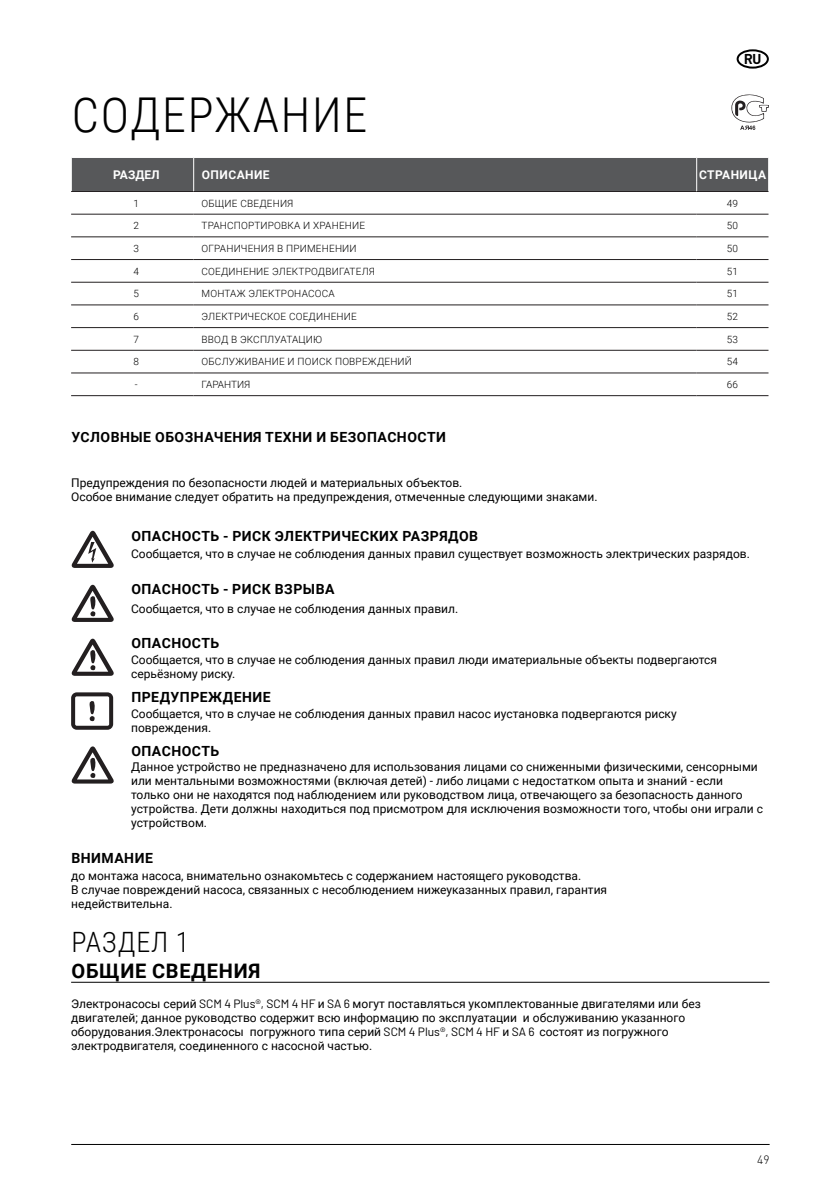
<style>
.page{position:relative;width:840px;height:1191px;background:#fff}
.page>*{position:absolute;margin:0;border:0;box-sizing:border-box;transform-origin:0 0}
.t1{font:300 48px "Roboto Condensed";letter-spacing:.035em;color:#000}
.t2{font:300 28px "Roboto Condensed";letter-spacing:.035em;color:#000}
.t3{font:700 20px "Roboto";letter-spacing:.035em;color:#000}
.t4{font:700 14px "Roboto";letter-spacing:.035em;color:#000}
.t5{font:700 14px "Barlow";color:#000}
.t6{font:12px/14px "Roboto";color:#000}
.t7{font:700 12px "Roboto";letter-spacing:.035em;color:#fff}
.t8{font:300 12px "DIN Pro";color:#000}
.t9{font:300 10px "Roboto";letter-spacing:.02em;color:#000}
.t10{font:300 10px "Roboto";color:#000}
.s1{font-family:"Barlow"}
</style>
<div class="page">
<hr style="left:71px;top:1144px;width:698px;height:1px;background:#000">
<div style="left:72px;top:158px;width:695px;height:33px;background:#57585a"></div>
<hr style="left:696px;top:158px;width:1px;height:33px;background:#fff">
<hr style="left:193px;top:158px;width:1px;height:33px;background:#fff">
<svg style="left:71px;top:213px;width:697px;height:161px"></svg>
<hr style="left:71px;top:191px;width:122px;height:1px;background:#231f20">
<hr style="left:71px;top:214px;width:122px;height:1px;background:#231f20">
<hr style="left:193px;top:191px;width:503px;height:1px;background:#231f20">
<hr style="left:193px;top:214px;width:503px;height:1px;background:#231f20">
<hr style="left:696px;top:191px;width:72px;height:1px;background:#231f20">
<hr style="left:696px;top:214px;width:72px;height:1px;background:#231f20">
<hr style="left:71px;top:236px;width:122px;height:1px;background:#231f20">
<hr style="left:193px;top:236px;width:503px;height:1px;background:#231f20">
<hr style="left:696px;top:236px;width:72px;height:1px;background:#231f20">
<hr style="left:71px;top:259px;width:122px;height:1px;background:#231f20">
<hr style="left:193px;top:259px;width:503px;height:1px;background:#231f20">
<hr style="left:696px;top:259px;width:72px;height:1px;background:#231f20">
<hr style="left:71px;top:282px;width:122px;height:1px;background:#231f20">
<hr style="left:193px;top:282px;width:503px;height:1px;background:#231f20">
<hr style="left:696px;top:282px;width:72px;height:1px;background:#231f20">
<hr style="left:71px;top:304px;width:122px;height:1px;background:#231f20">
<hr style="left:193px;top:304px;width:503px;height:1px;background:#231f20">
<hr style="left:696px;top:304px;width:72px;height:1px;background:#231f20">
<hr style="left:71px;top:327px;width:122px;height:1px;background:#231f20">
<hr style="left:193px;top:327px;width:503px;height:1px;background:#231f20">
<hr style="left:696px;top:327px;width:72px;height:1px;background:#231f20">
<hr style="left:71px;top:350px;width:122px;height:1px;background:#231f20">
<hr style="left:71px;top:372px;width:122px;height:1px;background:#231f20">
<hr style="left:193px;top:350px;width:503px;height:1px;background:#231f20">
<hr style="left:193px;top:372px;width:503px;height:1px;background:#231f20">
<hr style="left:696px;top:350px;width:72px;height:1px;background:#231f20">
<hr style="left:696px;top:372px;width:72px;height:1px;background:#231f20">
<hr style="left:71px;top:395px;width:122px;height:1px;background:#231f20">
<hr style="left:193px;top:395px;width:503px;height:1px;background:#231f20">
<hr style="left:696px;top:395px;width:72px;height:1px;background:#231f20">
<svg style="left:71px;top:584px;width:43px;height:38px"></svg>
<svg style="left:71px;top:638px;width:43px;height:38px"></svg>
<svg style="left:71px;top:746px;width:43px;height:37px"></svg>
<svg style="left:71px;top:530px;width:43px;height:38px"></svg>
<hr style="left:71px;top:982px;width:698px;height:1px;background:#000">
<svg style="left:71px;top:692px;width:42px;height:37px"></svg>
<svg style="left:731px;top:94px;width:37px;height:36px"></svg>
<div style="left:736px;top:49px;width:32px;height:20px;border:2px solid #000;border-radius:50%"></div>
<p class="t5" style="left:743px;top:51px;width:19px">RU</p>
<h1 class="t1" style="left:72px;top:82px;width:297px">СОДЕРЖАНИЕ</h1>
<p class="t7" style="left:113px;top:166px;width:48px">РАЗДЕЛ</p>
<p class="t7" style="left:202px;top:166px;width:69px">ОПИСАНИЕ</p>
<p class="t7" style="left:698px;top:166px;width:68px">СТРАНИЦА</p>
<p class="t9" style="left:133px;top:196px;width:7px">1</p>
<p class="t9" style="left:201px;top:196px;width:93px">ОБЩИЕ СВЕДЕНИЯ</p>
<p class="t9" style="left:726px;top:196px;width:13px">49</p>
<p class="t9" style="left:133px;top:219px;width:7px">2</p>
<p class="t9" style="left:201px;top:219px;width:165px">ТРАНСПОРТИРОВКА И ХРАНЕНИЕ</p>
<p class="t9" style="left:726px;top:219px;width:13px">50</p>
<p class="t9" style="left:133px;top:241px;width:7px">3</p>
<p class="t9" style="left:201px;top:241px;width:156px">ОГРАНИЧЕНИЯ В ПРИМЕНЕНИИ</p>
<p class="t9" style="left:726px;top:241px;width:13px">50</p>
<p class="t9" style="left:133px;top:264px;width:7px">4</p>
<p class="t9" style="left:201px;top:264px;width:175px">СОЕДИНЕНИЕ ЭЛЕКТРОДВИГАТЕЛЯ</p>
<p class="t9" style="left:726px;top:264px;width:13px">51</p>
<p class="t9" style="left:133px;top:287px;width:7px">5</p>
<p class="t9" style="left:201px;top:287px;width:135px">МОНТАЖ ЭЛЕКТРОНАСОСА</p>
<p class="t9" style="left:726px;top:287px;width:13px">51</p>
<p class="t9" style="left:133px;top:309px;width:7px">6</p>
<p class="t9" style="left:201px;top:309px;width:157px">ЭЛЕКТРИЧЕСКОЕ СОЕДИНЕНИЕ</p>
<p class="t9" style="left:726px;top:309px;width:13px">52</p>
<p class="t9" style="left:133px;top:332px;width:7px">7</p>
<p class="t9" style="left:201px;top:332px;width:122px">ВВОД В ЭКСПЛУАТАЦИЮ</p>
<p class="t9" style="left:726px;top:332px;width:13px">53</p>
<p class="t9" style="left:133px;top:355px;width:7px">8</p>
<p class="t9" style="left:201px;top:355px;width:212px">ОБСЛУЖИВАНИЕ И ПОИСК ПОВРЕЖДЕНИЙ</p>
<p class="t9" style="left:726px;top:355px;width:13px">54</p>
<p class="t9" style="left:135px;top:377px;width:4px">-</p>
<p class="t10" style="left:201px;top:377px;width:50px">ГАРАНТИЯ</p>
<p class="t9" style="left:726px;top:377px;width:13px">66</p>
<p class="t4" style="left:71px;top:427px;width:376px">УСЛОВНЫЕ ОБОЗНАЧЕНИЯ ТЕХНИ И БЕЗОПАСНОСТИ</p>
<p class="t6" style="left:71px;top:475px;width:527px">Предупреждения по безопасности людей и материальных объектов.<br>Особое внимание следует обратить на предупреждения, отмеченные следующими знаками.</p>
<p class="t4" style="left:131px;top:526px;width:348px">ОПАСНОСТЬ - РИСК ЭЛЕКТРИЧЕСКИХ РАЗРЯДОВ</p>
<p class="t6" style="left:131px;top:546px;width:620px">Сообщается, что в случае не соблюдения данных правил существует возможность электрических разрядов.</p>
<p class="t4" style="left:131px;top:579px;width:204px">ОПАСНОСТЬ - РИСК ВЗРЫВА</p>
<p class="t6" style="left:131px;top:601px;width:328px">Сообщается, что в случае не соблюдения данных правил.</p>
<p class="t4" style="left:131px;top:633px;width:89px">ОПАСНОСТЬ</p>
<p class="t6" style="left:131px;top:652px;width:587px">Сообщается, что в случае не соблюдения данных правил люди иматериальные объекты подвергаются серьёзному риску.</p>
<p class="t6" style="left:131px;top:706px;width:547px">Сообщается, что в случае не соблюдения данных правил насос иустановка подвергаются риску повреждения.</p>
<p class="t6" style="left:131px;top:759px;width:633px">Данное устройство не предназначено для использования лицами со сниженными физическими, сенсорными или ментальными возможностями (включая детей) - либо лицами с недостатком опыта и знаний - если только они не находятся под наблюдением или руководством лица, отвечающего за безопасность данного устройства. Дети должны находиться под присмотром для исключения возможности того, чтобы они играли с устройством.</p>
<p class="t4" style="left:131px;top:687px;width:141px">ПРЕДУПРЕЖДЕНИЕ</p>
<p class="t4" style="left:131px;top:741px;width:89px">ОПАСНОСТЬ</p>
<p class="t4" style="left:71px;top:848px;width:83px">ВНИМАНИЕ</p>
<p class="t6" style="left:71px;top:868px;width:537px">до монтажа насоса, внимательно ознакомьтесь с содержанием настоящего руководства.<br>В случае повреждений насоса, связанных с несоблюдением нижеуказанных правил, гарантия недействительна.</p>
<h2 class="t2" style="left:72px;top:922px;width:119px">РАЗДЕЛ 1</h2>
<h3 class="t3" style="left:71px;top:956px;width:190px">ОБЩИЕ СВЕДЕНИЯ</h3>
<p class="t6" style="left:71px;top:996px;width:631px">Электронасосы серий <span class="s1">SCM 4 Plus®, SCM 4 HF</span> и <span class="s1">SA 6</span> могут поставляться укомплектованные двигателями или без двигателей; данное руководство содержит всю информацию по эксплуатации и обслуживанию указанного оборудования.Электронасосы погружного типа серий <span class="s1">SCM 4 Plus®, SCM 4 HF</span> и <span class="s1">SA 6</span> состоят из погружного электродвигателя, соединенного с насосной частью.</p>
<p class="t8" style="left:756px;top:1150px;width:14px">49</p>
</div>
